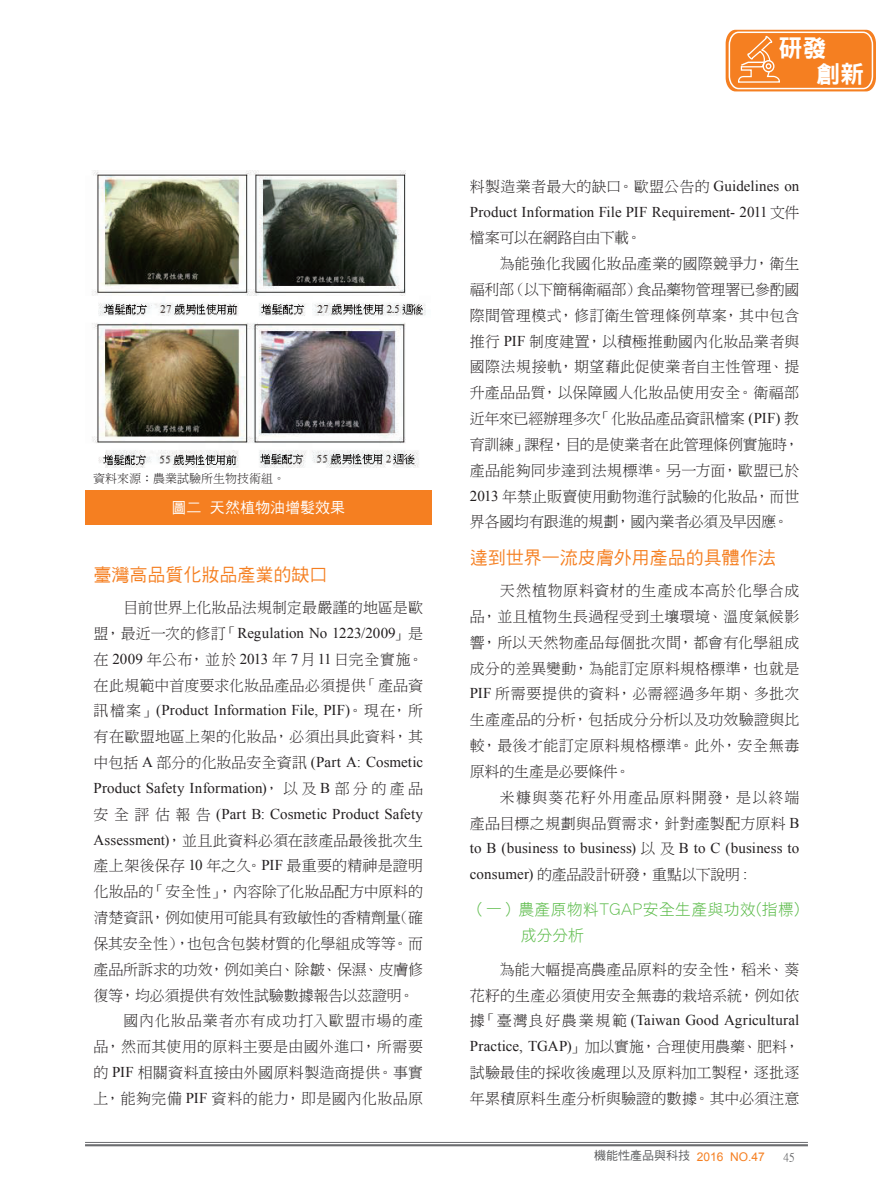
<style>
.page{position:relative;width:893px;height:1191px;background:#fff}
.page>*{position:absolute;margin:0;border:0;box-sizing:border-box;transform-origin:0 0}
.t1{font:24px/26px "DFN Hei W9 WINP BF";color:#fff}
.t2{font:18px "DF Hei W5 WINP BF";color:#f57f21}
.t3{font:15.75px/25.8px "DF Hei W3 WINP BF";letter-spacing:.03em;color:#59ba47}
.t4{font:15px/25.8px "DF Ming W3 WIN BF";letter-spacing:.005em;color:#231f20;text-align:justify}
.t5{font:15px/25.8px "Times New Roman";letter-spacing:.005em;color:#231f20;text-align:justify}
.t6{font:15px "DF Ming W3 WIN BF";letter-spacing:-.02em;color:#231f20}
.t7{font:15px "DF Ming W3 WIN BF";letter-spacing:-.015em;color:#231f20}
.t8{font:15px "DF Ming W3 WIN BF";letter-spacing:.025em;color:#231f20}
.t9{font:15px/25.8px "DF Ming W3 WIN BF";letter-spacing:.035em;color:#231f20;text-align:right}
.t10{font:15px "DF Ming W3 WIN BF";letter-spacing:.055em;color:#231f20}
.t11{font:15px "DF Ming W3 WIN BF";letter-spacing:-.035em;color:#231f20}
.t12{font:15px "DF Hei W5 WINP BF";color:#fff}
.t13{font:12px "Arial";color:#f57f21}
.t14{font:12px "DF Ming W3 WIN BF";color:#231f20}
.t15{font:12px "P Ming Li U";color:#57585a}
.s1{font-family:"DF Ming W3 WIN BF"}
.s2{font-family:"Times New Roman"}
.s3{font-family:"DF Hei W5 WIN BF";color:#57585a}
</style>
<div class="page">
<hr style="left:85px;top:1142px;width:723px;height:1px;background:#6c6d70">
<hr style="left:85px;top:1144px;width:723px;height:2px;background:#6c6d70">
<svg style="left:726px;top:30px;width:150px;height:61px;background:#f68d39"></svg>
<img style="left:92px;top:170px;width:334px;height:298px">
<div style="left:85px;top:490px;width:347px;height:34px;background:#f57f21"></div>
<p class="t14" style="left:93px;top:472px;width:194px">資料來源：農業試驗所生物技術組。</p>
<p class="t12" style="left:172px;top:500px;width:175px">圖二天然植物油增髮效果</p>
<p class="t2" style="left:94px;top:566px;width:235px">臺灣高品質化妝品產業的缺口</p>
<p class="t4" style="left:124px;top:594px;width:301px">目前世界上化妝品法規制定最嚴謹的地區是歐</p>
<p class="t5" style="left:94px;top:620px;width:331px"><span class="s1">盟，最近一次的修訂「</span>Regulation No 1223/2009<span class="s1">」是</span></p>
<p class="t4" style="left:94px;top:646px;width:331px">在 <span class="s2">2009</span> 年公布，並於 <span class="s2">2013</span> 年 <span class="s2">7</span> 月<span class="s2">11</span>日完全實施。在此規範中首度要求化妝品產品必須提供「產品資</p>
<p class="t5" style="left:94px;top:697px;width:331px"><span class="s1">訊檔案」</span>(Product Information File, PIF)<span class="s1">。現在，所</span></p>
<p class="t4" style="left:94px;top:724px;width:331px">有在歐盟地區上架的化妝品，必須出具此資料，其</p>
<p class="t5" style="left:94px;top:749px;width:331px"><span class="s1">中包括</span> A <span class="s1">部分的化妝品安全資訊</span> (Part A: Cosmetic Product Safety Information)<span class="s1">，以及</span> B <span class="s1">部分的產品安全評估報告</span> (Part B: Cosmetic Product Safety</p>
<p class="t4" style="left:94px;top:827px;width:331px"><span class="s2">Assessment)</span>，並且此資料必須在該產品最後批次生</p>
<p class="t4" style="left:94px;top:853px;width:331px">產上架後保存 <span class="s2">10</span> 年之久。<span class="s2">PIF</span> 最重要的精神是證明</p>
<p class="t4" style="left:94px;top:879px;width:331px">化妝品的「安全性」，內容除了化妝品配方中原料的</p>
<p class="t6" style="left:94px;top:910px;width:331px">清楚資訊，例如使用可能具有致敏性的香精劑量（確</p>
<p class="t4" style="left:94px;top:930px;width:331px">保其安全性），也包含包裝材質的化學組成等等。而</p>
<p class="t7" style="left:94px;top:961px;width:331px">產品所訴求的功效，例如美白、除皺、保濕、皮膚修</p>
<p class="t4" style="left:94px;top:982px;width:322px">復等，均必須提供有效性試驗數據報告以茲證明。</p>
<p class="t10" style="left:124px;top:1013px;width:301px">國內化妝品業者亦有成功打入歐盟市場的產</p>
<p class="t4" style="left:94px;top:1033px;width:331px">品，然而其使用的原料主要是由國外進口，所需要</p>
<p class="t4" style="left:94px;top:1059px;width:331px">的 <span class="s2">PIF</span> 相關資料直接由外國原料製造商提供。事實</p>
<p class="t8" style="left:94px;top:1091px;width:331px">上，能夠完備 <span class="s2">PIF</span> 資料的能力，即是國內化妝品原</p>
<h1 class="t1" style="left:816px;top:35px;width:49px;text-indent:-38px">研發<br>創新</h1>
<p class="t4" style="left:470px;top:173px;width:331px">料製造業者最大的缺口。歐盟公告的 <span class="s2">Guidelines on</span></p>
<p class="t5" style="left:470px;top:198px;width:331px">Product Information File PIF Requirement- 2011 <span class="s1">文件</span></p>
<p class="t11" style="left:470px;top:230px;width:173px">檔案可以在網路自由下載。</p>
<p class="t4" style="left:500px;top:251px;width:301px">為能強化我國化妝品產業的國際競爭力，衛生</p>
<p class="t7" style="left:470px;top:282px;width:331px">福利部（以下簡稱衛福部）食品藥物管理署已參酌國</p>
<p class="t4" style="left:470px;top:302px;width:331px">際間管理模式，修訂衛生管理條例草案，其中包含</p>
<p class="t4" style="left:470px;top:328px;width:331px">推行 <span class="s2">PIF</span> 制度建置，以積極推動國內化妝品業者與</p>
<p class="t8" style="left:470px;top:359px;width:331px">國際法規接軌，期望藉此促使業者自主性管理、提</p>
<p class="t8" style="left:470px;top:385px;width:331px">升產品品質，以保障國人化妝品使用安全。衛福部</p>
<p class="t7" style="left:470px;top:411px;width:331px">近年來已經辦理多次「化妝品產品資訊檔案 <span class="s2">(PIF)</span> 教</p>
<p class="t6" style="left:470px;top:437px;width:331px">育訓練」課程，目的是使業者在此管理條例實施時，</p>
<p class="t4" style="left:470px;top:457px;width:331px">產品能夠同步達到法規標準。另一方面，歐盟已於</p>
<p class="t4" style="left:470px;top:483px;width:331px"><span class="s2">2013</span> 年禁止販賣使用動物進行試驗的化妝品，而世</p>
<p class="t6" style="left:470px;top:514px;width:320px">界各國均有跟進的規劃，國內業者必須及早因應。</p>
<p class="t2" style="left:470px;top:549px;width:307px">達到世界一流皮膚外用產品的具體作法</p>
<p class="t4" style="left:470px;top:578px;width:331px;text-indent:30px">天然植物原料資材的生產成本高於化學合成品，並且植物生長過程受到土壤環境、溫度氣候影響，所以天然物產品每個批次間，都會有化學組成成分的差異變動，為能訂定原料規格標準，也就是<span class="s2">PIF</span> 所需要提供的資料，必需經過多年期、多批次生產產品的分析，包括成分分析以及功效驗證與比較，最後才能訂定原料規格標準。此外，安全無毒原料的生產是必要條件。</p>
<p class="t9" style="left:470px;top:784px;width:331px">米糠與葵花籽外用產品原料開發，是以終端<br>產品目標之規劃與品質需求，針對產製配方原料 <span class="s2">B</span></p>
<p class="t5" style="left:470px;top:835px;width:331px">to B (business to business) <span class="s1">以及</span> B to C (business to</p>
<p class="t6" style="left:470px;top:867px;width:279px"><span class="s2">consumer)</span> 的產品設計研發，重點以下說明 <span class="s2">:</span></p>
<p class="t3" style="left:521px;top:896px;width:280px;text-indent:-51px">（一）農產原物料TGAP安全生產與功效(指標)成分分析</p>
<p class="t4" style="left:470px;top:956px;width:331px;text-align:right">為能大幅提高農產品原料的安全性，稻米、葵<br>花籽的生產必須使用安全無毒的栽培系統，例如依</p>
<p class="t5" style="left:470px;top:1007px;width:331px"><span class="s1">據「臺灣良好農業規範</span> (Taiwan Good Agricultural</p>
<p class="t4" style="left:470px;top:1033px;width:331px"><span class="s2">Practice, TGAP)</span>」加以實施，合理使用農藥、肥料，試驗最佳的採收後處理以及原料加工製程，逐批逐年累積原料生產分析與驗證的數據。其中必須注意</p>
<p class="t13" style="left:594px;top:1148px;width:172px"><span class="s3">機能性產品與科技</span> 2016 NO.47</p>
<p class="t15" style="left:783px;top:1151px;width:13px">45</p>
</div>
